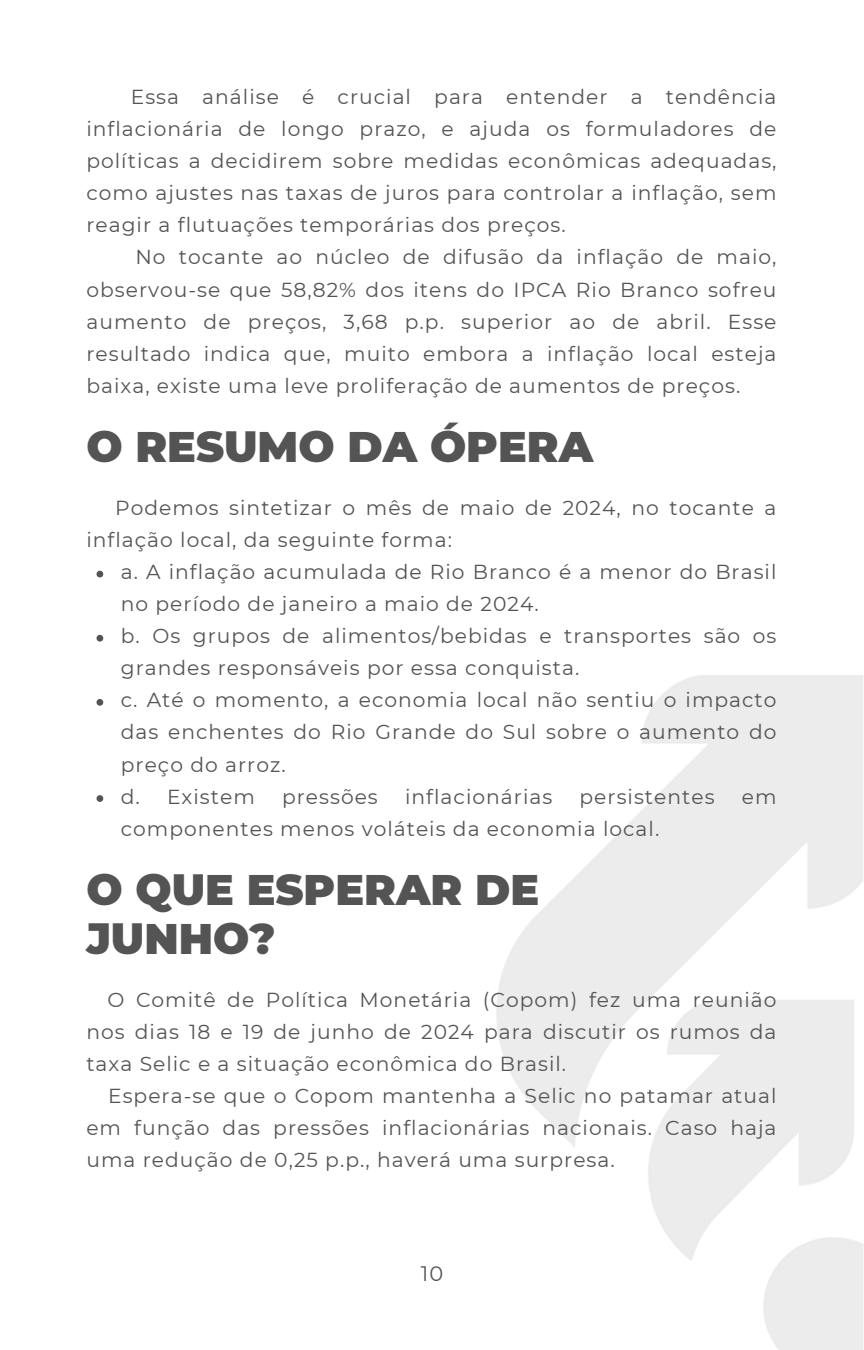
<style>
.page{position:relative;width:864px;height:1350px;background:#fff}
.page>*{position:absolute;margin:0;border:0;box-sizing:border-box;transform-origin:0 0}
.t1{font:900 42.75px/49.1px "Montserrat";color:#545454}
.t2{font:20.93px "Montserrat";color:#545454}
.t3{font:20.25px/31.9px "Montserrat";letter-spacing:.05em;color:#545454;text-align:justify}
</style>
<div class="page">
<svg style="left:97px;top:571px;width:6px;height:6px"></svg>
<svg style="left:97px;top:635px;width:6px;height:7px"></svg>
<svg style="left:97px;top:699px;width:6px;height:7px"></svg>
<svg style="left:97px;top:795px;width:6px;height:7px"></svg>
<p class="t3" style="left:86px;top:80px;width:692px;text-indent:44px">Essa análise é crucial para entender a tendência inflacionária de longo prazo, e ajuda os formuladores de políticas a decidirem sobre medidas econômicas adequadas, como ajustes nas taxas de juros para controlar a inflação, sem reagir a flutuações temporárias dos preços.</p>
<p class="t3" style="left:86px;top:241px;width:692px;text-indent:49px">No tocante ao núcleo de difusão da inflação de maio, observou-se que 58,82% dos itens do IPCA Rio Branco sofreu aumento de preços, 3,68 p.p. superior ao de abril. Esse resultado indica que, muito embora a inflação local esteja baixa, existe uma leve proliferação de aumentos de preços.</p>
<h1 class="t1" style="left:86px;top:420px;width:508px">O RESUMO DA ÓPERA</h1>
<p class="t3" style="left:86px;top:491px;width:692px;text-indent:29px">Podemos sintetizar o mês de maio de 2024, no tocante a inflação local, da seguinte forma:</p>
<p class="t3" style="left:121px;top:555px;width:657px;text-align:left">a. A inflação acumulada de Rio Branco é a menor do Brasil no período de janeiro a maio de 2024.<br>b. Os grupos de alimentos/bebidas e transportes são os grandes responsáveis por essa conquista.<br>c. Até o momento, a economia local não sentiu o impacto das enchentes do Rio Grande do Sul sobre o aumento do preço do arroz.<br>d. Existem</p>
<p class="t3" style="left:282px;top:780px;width:97px">pressões</p>
<p class="t3" style="left:405px;top:780px;width:149px">inflacionárias</p>
<p class="t3" style="left:580px;top:780px;width:136px">persistentes</p>
<p class="t3" style="left:742px;top:780px;width:36px">em</p>
<p class="t3" style="left:121px;top:812px;width:540px">componentes menos voláteis da economia local.</p>
<h1 class="t1" style="left:86px;top:863px;width:454px">O QUE ESPERAR DE<br>JUNHO?</h1>
<p class="t3" style="left:86px;top:983px;width:692px;text-indent:21px">O Comitê de Política Monetária (Copom) fez uma reunião nos dias 18 e 19 de junho de 2024 para discutir os rumos da taxa Selic e a situação econômica do Brasil.</p>
<p class="t3" style="left:86px;top:1079px;width:692px;text-indent:22px">Espera-se que o Copom mantenha a Selic no patamar atual em função das pressões inflacionárias nacionais. Caso haja uma redução de 0,25 p.p., haverá uma surpresa.</p>
<p class="t2" style="left:421px;top:1259px;width:24px">10</p>
</div>
